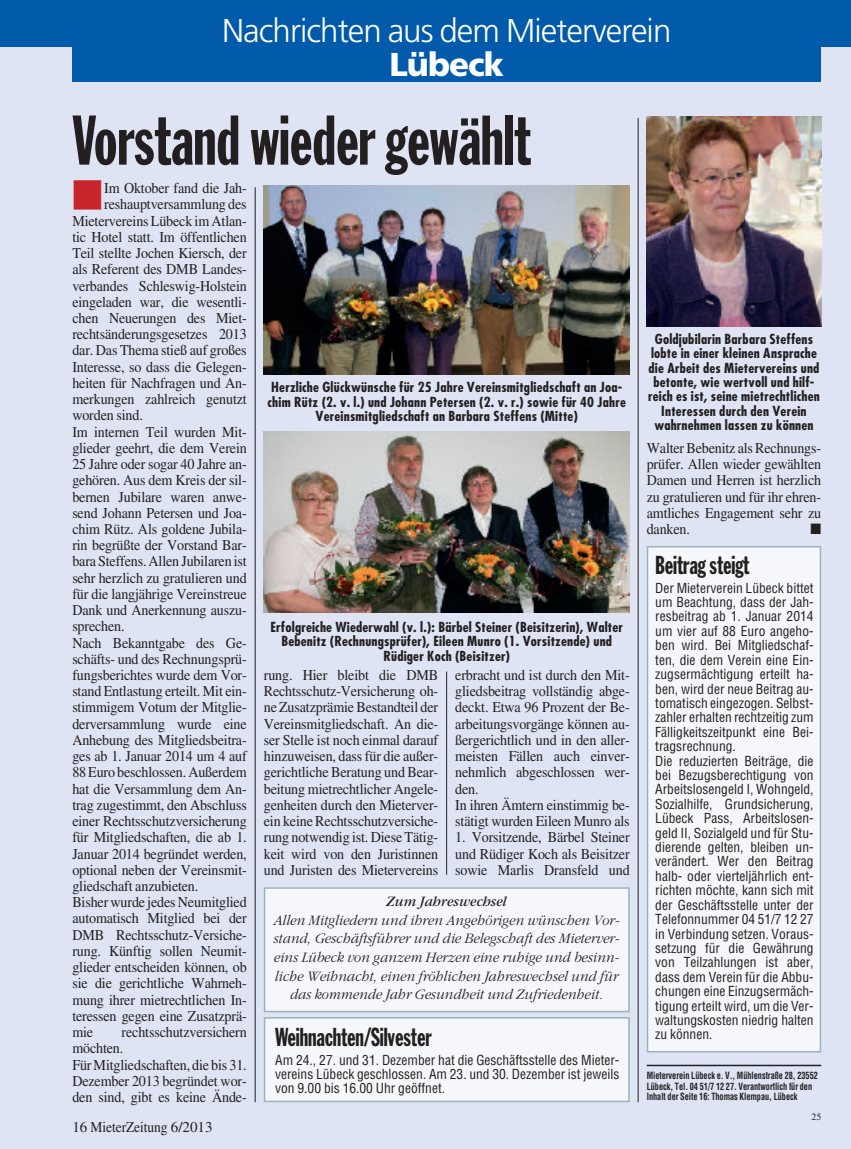
<style>
.page{position:relative;width:851px;height:1149px;background:#fff}
.page>*{position:absolute;margin:0;border:0;box-sizing:border-box;transform-origin:0 0}
.t1{font:69px "Franklin Gothic Extra Cond";letter-spacing:-.005em;color:#231f20;scale:.94 1}
.t2{font:300 33px "Frutiger";letter-spacing:-.03em;color:#fff}
.t3{font:900 33px "Frutiger";letter-spacing:-.03em;color:#fff}
.t4{font:25.5px "Franklin Gothic Extra Cond";letter-spacing:-.005em;color:#231f20;scale:.94 1}
.t5{font:15px/16.2px "Times";letter-spacing:-.01em;color:#231f20;text-align:justify;scale:.94 1}
.t6{font:italic 300 15px/18.6px "Garamond";color:#231f20;text-align:center;scale:.95 1}
.t7{font:15px "Times";letter-spacing:-.01em;color:#231f20}
.t8{font:italic 15px "Garamond";color:#231f20;scale:.95 1}
.t9{font:15px "Zapf Dingbats";color:#231f20;scale:.94 1}
.t10{font:condensed 13.5px/14.4px "Helvetica";color:#231f20}
.t11{font:700 condensed 13.5px/14.2px "Futura";letter-spacing:.015em;color:#231f20;text-align:center;scale:1.05 1}
.t12{font:700 condensed 9.75px/10.8px "Helvetica";letter-spacing:-.005em;color:#231f20;scale:.85 1}
.t13{font:9.75px "Times";color:#231f20}
.s1{color:#c8242b}
</style>
<div class="page">
<div style="left:0;top:47px;width:850px;height:1101px;background:#dee4f3"></div>
<div style="left:0;top:0;width:850px;height:47px;background:#015aaa"></div>
<div style="left:72px;top:47px;width:749px;height:35px;background:#015aaa"></div>
<hr style="left:646px;top:1064px;width:175px;height:1px;background:#231f20">
<hr style="left:446px;top:671px;width:1px;height:203px;background:#231f20">
<hr style="left:255px;top:187px;width:1px;height:914px;background:#231f20">
<hr style="left:637px;top:118px;width:1px;height:983px;background:#231f20">
<div style="left:648px;top:547px;width:171px;height:503px;background:#f5f7fb"></div>
<div style="left:646px;top:546px;width:175px;height:506px;border:2px solid #9bb4bd"></div>
<div style="left:265px;top:1018px;width:363px;height:82px;background:#f5f7fb"></div>
<div style="left:264px;top:1016px;width:365px;height:85px;border:2px solid #9bb4bd"></div>
<div style="left:265px;top:888px;width:363px;height:122px;background:#f5f7fb"></div>
<div style="left:264px;top:887px;width:365px;height:124px;border:2px solid #9bb4bd"></div>
<img style="left:264px;top:186px;width:365px;height:188px">
<img style="left:264px;top:431px;width:365px;height:181px">
<img style="left:646px;top:116px;width:175px;height:210px">
<h2 class="t2" style="left:222px;top:17px;width:450px">Nachrichten aus dem Mieterverein</h2>
<h2 class="t3" style="left:389px;top:52px;width:116px">Lübeck</h2>
<h1 class="t1" style="left:72px;top:115px;width:489px">Vorstand wieder gewählt</h1>
<p class="t5" style="left:73px;top:181px;width:186px"><span class="s1">■</span> Im Oktober fand die Jah-</p>
<p class="t5" style="left:104px;top:198px;width:153px">reshauptversammlung des</p>
<p class="t5" style="left:72px;top:214px;width:187px">Mietervereins Lübeck im Atlan-</p>
<p class="t5" style="left:72px;top:230px;width:187px">tic Hotel statt. Im öffentlichen</p>
<p class="t5" style="left:72px;top:246px;width:187px">Teil stellte Jochen Kiersch, der</p>
<p class="t5" style="left:72px;top:262px;width:187px">als Referent des DMB Landes-</p>
<p class="t5" style="left:72px;top:279px;width:187px">verbandes Schleswig-Holstein</p>
<p class="t5" style="left:72px;top:295px;width:187px">eingeladen war, die wesentli-</p>
<p class="t5" style="left:72px;top:311px;width:187px">chen Neuerungen des Miet-</p>
<p class="t5" style="left:72px;top:327px;width:187px">rechtsänderungsgesetzes 2013</p>
<p class="t5" style="left:72px;top:344px;width:187px">dar. Das Thema stieß auf großes</p>
<p class="t5" style="left:72px;top:360px;width:187px">Interesse, so dass die Gelegen-</p>
<p class="t5" style="left:72px;top:376px;width:187px">heiten für Nachfragen und An-</p>
<p class="t5" style="left:72px;top:392px;width:187px">merkungen zahlreich genutzt</p>
<p class="t5" style="left:72px;top:408px;width:77px">worden sind.</p>
<p class="t5" style="left:72px;top:425px;width:187px">Im internen Teil wurden Mit-</p>
<p class="t5" style="left:72px;top:441px;width:187px">glieder geehrt, die dem Verein</p>
<p class="t5" style="left:72px;top:457px;width:187px">25 Jahre oder sogar 40 Jahre an-</p>
<p class="t5" style="left:72px;top:473px;width:187px">gehören. Aus dem Kreis der sil-</p>
<p class="t5" style="left:72px;top:490px;width:187px">bernen Jubilare waren anwe-</p>
<p class="t5" style="left:72px;top:506px;width:187px">send Johann Petersen und Joa-</p>
<p class="t5" style="left:72px;top:522px;width:187px">chim Rütz. Als goldene Jubila-</p>
<p class="t5" style="left:72px;top:538px;width:187px">rin begrüßte der Vorstand Bar-</p>
<p class="t5" style="left:72px;top:554px;width:187px">bara Steffens.Allen Jubilaren ist</p>
<p class="t5" style="left:72px;top:571px;width:187px">sehr herzlich zu gratulieren und</p>
<p class="t5" style="left:72px;top:587px;width:187px">für die langjährige Vereinstreue</p>
<p class="t5" style="left:72px;top:603px;width:187px">Dank und Anerkennung auszu-</p>
<p class="t5" style="left:72px;top:619px;width:57px">sprechen.</p>
<p class="t5" style="left:72px;top:635px;width:187px">Nach Bekanntgabe des Ge-</p>
<p class="t5" style="left:72px;top:652px;width:187px">schäfts- und des Rechnungsprü-</p>
<p class="t5" style="left:72px;top:668px;width:187px">fungsberichtes wurde dem Vor-</p>
<p class="t5" style="left:72px;top:684px;width:187px">stand Entlastung erteilt. Mit ein-</p>
<p class="t5" style="left:72px;top:700px;width:187px">stimmigem Votum der Mitglie-</p>
<p class="t5" style="left:72px;top:717px;width:187px">derversammlung wurde eine</p>
<p class="t5" style="left:72px;top:733px;width:187px">Anhebung des Mitgliedsbeitra-</p>
<p class="t5" style="left:72px;top:749px;width:187px">ges ab 1. Januar 2014 um 4 auf</p>
<p class="t5" style="left:72px;top:765px;width:187px">88Euro beschlossen.Außerdem</p>
<p class="t5" style="left:72px;top:781px;width:187px">hat die Versammlung dem An-</p>
<p class="t5" style="left:72px;top:798px;width:187px">trag zugestimmt, den Abschluss</p>
<p class="t5" style="left:72px;top:814px;width:187px">einer Rechtsschutzversicherung</p>
<p class="t5" style="left:72px;top:830px;width:187px">für Mitgliedschaften, die ab 1.</p>
<p class="t5" style="left:72px;top:846px;width:187px">Januar 2014 begründet werden,</p>
<p class="t5" style="left:72px;top:862px;width:187px">optional neben der Vereinsmit-</p>
<p class="t5" style="left:72px;top:879px;width:136px">gliedschaft anzubieten.</p>
<p class="t5" style="left:72px;top:895px;width:187px">Bisher wurde jedes Neumitglied</p>
<p class="t5" style="left:72px;top:911px;width:187px">automatisch Mitglied bei der</p>
<p class="t5" style="left:72px;top:927px;width:187px">DMB Rechtsschutz-Versiche-</p>
<p class="t5" style="left:72px;top:944px;width:187px">rung. Künftig sollen Neumit-</p>
<p class="t5" style="left:72px;top:960px;width:187px">glieder entscheiden können, ob</p>
<p class="t5" style="left:72px;top:976px;width:187px">sie die gerichtliche Wahrneh-</p>
<p class="t5" style="left:72px;top:992px;width:187px">mung ihrer mietrechtlichen In-</p>
<p class="t5" style="left:72px;top:1008px;width:187px">teressen gegen eine Zusatzprä-</p>
<p class="t5" style="left:72px;top:1025px;width:24px">mie</p>
<p class="t5" style="left:72px;top:1025px;width:187px;text-align:left;text-indent:49px">rechtsschutzversichern möchten.<br>Für Mitgliedschaften, die bis 31.<br>Dezember 2013 begründet wor&shy;den sind, gibt es keine Ände-</p>
<p class="t7" style="left:72px;top:1121px;width:142px">16 MieterZeitung 6/2013</p>
<p class="t11" style="left:267px;top:381px;width:342px">Herzliche Glückwünsche für 25 Jahre Vereinsmitgliedschaft an Joa&shy;chim Rütz (2. v. l.) und Johann Petersen (2. v. r.) sowie für 40 Jahre<br>Vereinsmitgliedschaft an Barbara Steffens (Mitte)</p>
<p class="t11" style="left:648px;top:333px;width:165px">Goldjubilarin Barbara Steffens lobte in einer kleinen Ansprache die Arbeit des Mietervereins und betonte, wie wertvoll und hilf&shy;reich es ist, seine mietrechtlichen<br>Interessen durch den Verein wahrnehmen lassen zu können</p>
<p class="t5" style="left:646px;top:441px;width:187px">Walter Bebenitz als Rechnungs&shy;prüfer. Allen wieder gewählten Damen und Herren ist herzlich zu gratulieren und für ihr ehren&shy;amtliches Engagement sehr zu danken.</p>
<p class="t9" style="left:810px;top:520px;width:13px">■</p>
<h3 class="t4" style="left:655px;top:555px;width:102px">Beitrag steigt</h3>
<p class="t10" style="left:655px;top:580px;width:160px">Der Mieterverein Lübeck bittet um Beachtung, dass der Jah&shy;resbeitrag ab 1. Januar 2014 um vier auf 88 Euro angeho&shy;ben wird. Bei Mitgliedschaf&shy;ten, die dem Verein eine Ein&shy;zugsermächtigung erteilt ha&shy;ben, wird der neue Beitrag au&shy;tomatisch eingezogen. Selbst&shy;zahler erhalten rechtzeitig zum<br>Fälligkeitszeitpunkt eine Bei&shy;tragsrechnung.<br>Die reduzierten Beiträge, die bei Bezugsberechtigung von<br>Arbeitslosengeld I, Wohngeld,<br>Sozialhilfe, Grundsicherung,<br>Lübeck Pass, Arbeitslosen&shy;geld II, Sozialgeld und für Stu&shy;dierende gelten, bleiben un&shy;verändert. Wer den Beitrag halb- oder vierteljährlich ent&shy;richten möchte, kann sich mit der Geschäftsstelle unter der<br>Telefonnummer 04 51/7 12 27 in Verbindung setzen. Voraus&shy;setzung für die Gewährung von Teilzahlungen ist aber, dass dem Verein für die Abbu&shy;chungen eine Einzugsermäch&shy;tigung erteilt wird, um die Ver&shy;waltungskosten niedrig halten</p>
<p class="t11" style="left:270px;top:621px;width:337px">Erfolgreiche Wiederwahl (v. l.): Bärbel Steiner (Beisitzerin), Walter<br>Bebenitz (Rechnungsprüfer), Eileen Munro (1. Vorsitzende) und<br>Rüdiger Koch (Beisitzer)</p>
<p class="t5" style="left:455px;top:668px;width:187px;text-align:left">erbracht und ist durch den Mit&shy;gliedsbeitrag vollständig abge&shy;deckt. Etwa 96 Prozent der Be&shy;arbeitungsvorgänge können au&shy;ßergerichtlich und in den aller&shy;meisten Fällen auch einver&shy;nehmlich abgeschlossen wer&shy;den.<br>In ihren Ämtern einstimmig be&shy;stätigt wurden Eileen Munro als</p>
<p class="t5" style="left:455px;top:830px;width:187px">1. Vorsitzende, Bärbel Steiner und Rüdiger Koch als Beisitzer sowie Marlis Dransfeld und</p>
<p class="t5" style="left:264px;top:668px;width:187px">rung. Hier bleibt die DMB Rechtsschutz-Versicherung oh&shy;ne Zusatzprämie Bestandteil der Vereinsmitgliedschaft. An die&shy;ser Stelle ist noch einmal darauf hinzuweisen, dass für die außer&shy;gerichtliche Beratung und Bear&shy;beitung mietrechtlicher Angele&shy;genheiten durch den Mieterver&shy;ein keine Rechtsschutzversiche&shy;rung notwendig ist. Diese Tätig&shy;keit wird von den Juristinnen und Juristen des Mietervereins</p>
<p class="t8" style="left:386px;top:896px;width:128px">Zum Jahreswechsel</p>
<p class="t6" style="left:273px;top:910px;width:365px">Allen Mitgliedern und ihren Angehörigen wünschen Vor&shy;stand, Geschäftsführer und die Belegschaft des Mieterver&shy;eins Lübeck von ganzem Herzen eine ruhige und besinn&shy;liche Weihnacht, einen fröhlichen Jahreswechsel und für das kommende Jahr Gesundheit und Zufriedenheit.</p>
<h3 class="t4" style="left:275px;top:1027px;width:168px">Weihnachten/Silvester</h3>
<p class="t10" style="left:655px;top:1027px;width:59px">zu können.</p>
<p class="t10" style="left:275px;top:1052px;width:346px;text-align:justify">Am 24., 27. und 31. Dezember hat die Geschäftsstelle des Mieter&shy;vereins Lübeck geschlossen. Am 23. und 30. Dezember ist jeweils von 9.00 bis 16.00 Uhr geöffnet.</p>
<p class="t12" style="left:646px;top:1069px;width:203px">Mieterverein Lübeck e. V., Mühlenstraße 28, 23552<br>Lübeck, Tel. 04 51/7 12 27. Verantwortlich für den<br>Inhalt der Seite 16: Thomas Klempau, Lübeck</p>
<p class="t13" style="left:811px;top:1112px;width:11px">25</p>
</div>
